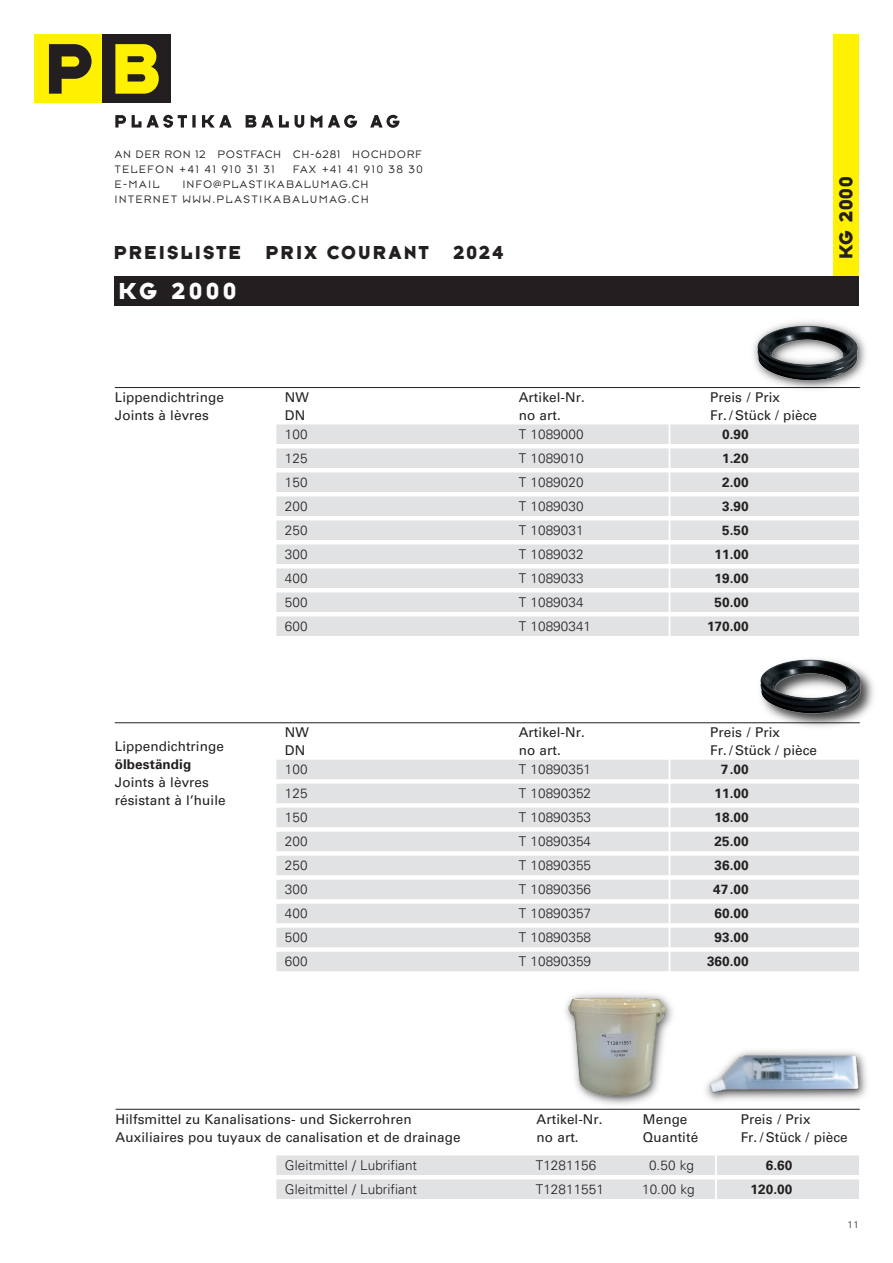
<style>
.page{position:relative;width:893px;height:1263px;background:#fff}
.page>*{position:absolute;margin:0;border:0;box-sizing:border-box;transform-origin:0 0}
.t1{font:24px "Typeface Six";letter-spacing:.165em;color:#fff}
.t2{font:19.5px "Typeface Six";letter-spacing:.11em;color:#231f20}
.t3{font:13.5px "Univers LT Pro 55 Roman";letter-spacing:.005em;color:#231f20}
.t4{font:300 13.5px "Univers LT Pro 45";letter-spacing:.005em;color:#231f20}
.t5{font:700 13.5px "Univers LT Pro 65";letter-spacing:.005em;color:#231f20}
.t6{font:11.25px "Typeface Seven";letter-spacing:.155em;color:#231f20}
.t7{font:11.25px "Typeface Seven";letter-spacing:.11em;color:#231f20}
.t8{font:300 9.75px "Univers LT Pro 45";color:#231f20}
</style>
<div class="page">
<img style="left:684px;top:1051px;width:183px;height:58px">
<img style="left:710px;top:1055px;width:149px;height:38px">
<div style="left:276px;top:424px;width:583px;height:20px;background:#e1e2e4"></div>
<div style="left:276px;top:448px;width:583px;height:20px;background:#e1e2e4"></div>
<div style="left:276px;top:472px;width:583px;height:20px;background:#e1e2e4"></div>
<div style="left:276px;top:496px;width:583px;height:20px;background:#e1e2e4"></div>
<div style="left:276px;top:520px;width:583px;height:20px;background:#e1e2e4"></div>
<div style="left:276px;top:544px;width:583px;height:20px;background:#e1e2e4"></div>
<div style="left:276px;top:568px;width:583px;height:20px;background:#e1e2e4"></div>
<div style="left:276px;top:592px;width:583px;height:20px;background:#e1e2e4"></div>
<div style="left:276px;top:616px;width:583px;height:20px;background:#e1e2e4"></div>
<img style="left:784px;top:321px;width:82px;height:69px">
<img style="left:753px;top:322px;width:110px;height:63px">
<hr style="left:669px;top:417px;width:1px;height:223px;background:#fff">
<svg style="left:115px;top:115px;width:11px;height:13px"></svg>
<svg style="left:132px;top:115px;width:55px;height:13px"></svg>
<svg style="left:192px;top:115px;width:4px;height:13px"></svg>
<svg style="left:202px;top:115px;width:30px;height:13px"></svg>
<svg style="left:246px;top:115px;width:43px;height:13px"></svg>
<svg style="left:295px;top:115px;width:9px;height:13px"></svg>
<svg style="left:311px;top:115px;width:11px;height:13px"></svg>
<svg style="left:328px;top:115px;width:29px;height:13px"></svg>
<svg style="left:370px;top:115px;width:29px;height:13px"></svg>
<div style="left:34px;top:34px;width:69px;height:69px;background:#fff101"></div>
<div style="left:103px;top:34px;width:68px;height:69px;background:#231f20"></div>
<svg style="left:49px;top:44px;width:43px;height:50px"></svg>
<svg style="left:115px;top:44px;width:44px;height:50px"></svg>
<div style="left:833px;top:34px;width:26px;height:242px;background:#fff101"></div>
<div style="left:276px;top:760px;width:583px;height:19px;background:#e1e2e4"></div>
<div style="left:276px;top:784px;width:583px;height:19px;background:#e1e2e4"></div>
<div style="left:276px;top:808px;width:583px;height:19px;background:#e1e2e4"></div>
<div style="left:276px;top:832px;width:583px;height:19px;background:#e1e2e4"></div>
<div style="left:276px;top:856px;width:583px;height:19px;background:#e1e2e4"></div>
<div style="left:276px;top:880px;width:583px;height:19px;background:#e1e2e4"></div>
<div style="left:276px;top:904px;width:583px;height:19px;background:#e1e2e4"></div>
<div style="left:276px;top:928px;width:583px;height:19px;background:#e1e2e4"></div>
<div style="left:276px;top:952px;width:583px;height:19px;background:#e1e2e4"></div>
<img style="left:710px;top:674px;width:164px;height:53px">
<img style="left:755px;top:659px;width:111px;height:60px">
<hr style="left:669px;top:752px;width:1px;height:225px;background:#fff">
<div style="left:276px;top:1155px;width:583px;height:20px;background:#e1e2e4"></div>
<div style="left:276px;top:1179px;width:583px;height:20px;background:#e1e2e4"></div>
<hr style="left:715px;top:1152px;width:2px;height:60px;background:#fff">
<hr style="left:115px;top:387px;width:745px;height:1px;background:#231f20">
<hr style="left:115px;top:722px;width:745px;height:1px;background:#231f20">
<hr style="left:116px;top:1109px;width:744px;height:1px;background:#231f20">
<img style="left:446px;top:1003px;width:238px;height:107px">
<img style="left:563px;top:994px;width:106px;height:106px">
<div style="left:115px;top:276px;width:744px;height:30px;background:#231f20"></div>
<p class="t7" style="left:115px;top:147px;width:308px">AN DER RON 12 POSTFACH CH-6281 HOCHDORF</p>
<p class="t6" style="left:115px;top:162px;width:161px">TELEFON +41 41 910 31 31</p>
<p class="t6" style="left:293px;top:162px;width:131px">FAX +41 41 910 38 30</p>
<p class="t6" style="left:115px;top:177px;width:46px">E-MAIL</p>
<p class="t6" style="left:183px;top:177px;width:187px">INFO@PLASTIKABALUMAG.CH</p>
<p class="t6" style="left:115px;top:192px;width:255px">INTERNET WWW.PLASTIKABALUMAG.CH</p>
<p class="t2" style="left:114px;top:241px;width:129px">PREISLISTE</p>
<p class="t2" style="left:266px;top:241px;width:165px">PRIX COURANT</p>
<p class="t2" style="left:453px;top:241px;width:52px">2024</p>
<p class="t1" style="left:118px;top:277px;width:119px">KG 2000</p>
<p class="t2" style="left:834px;top:259px;width:84px;rotate:-90deg">KG 2000</p>
<p class="t3" style="left:115px;top:392px;width:111px">Lippendichtringe</p>
<p class="t3" style="left:115px;top:410px;width:96px">Joints à lèvres</p>
<p class="t3" style="left:285px;top:392px;width:26px">NW</p>
<p class="t3" style="left:519px;top:392px;width:68px">Artikel-Nr.</p>
<p class="t3" style="left:710px;top:392px;width:71px">Preis / Prix</p>
<p class="t3" style="left:285px;top:410px;width:22px">DN</p>
<p class="t3" style="left:519px;top:410px;width:44px">no art.</p>
<p class="t3" style="left:710px;top:410px;width:108px">Fr. / Stück / pièce</p>
<p class="t4" style="left:285px;top:429px;width:24px">100</p>
<p class="t4" style="left:519px;top:429px;width:66px">T 1089000</p>
<p class="t4" style="left:285px;top:453px;width:24px">125</p>
<p class="t4" style="left:519px;top:453px;width:66px">T 1089010</p>
<p class="t4" style="left:285px;top:477px;width:24px">150</p>
<p class="t4" style="left:519px;top:477px;width:66px">T 1089020</p>
<p class="t4" style="left:285px;top:501px;width:24px">200</p>
<p class="t4" style="left:519px;top:501px;width:66px">T 1089030</p>
<p class="t4" style="left:285px;top:525px;width:24px">250</p>
<p class="t4" style="left:519px;top:525px;width:66px">T 1089031</p>
<p class="t4" style="left:285px;top:549px;width:24px">300</p>
<p class="t4" style="left:519px;top:549px;width:66px">T 1089032</p>
<p class="t4" style="left:285px;top:573px;width:24px">400</p>
<p class="t4" style="left:519px;top:573px;width:66px">T 1089033</p>
<p class="t4" style="left:285px;top:597px;width:24px">500</p>
<p class="t4" style="left:519px;top:597px;width:66px">T 1089034</p>
<p class="t4" style="left:285px;top:621px;width:24px">600</p>
<p class="t4" style="left:519px;top:621px;width:74px">T 10890341</p>
<p class="t5" style="left:722px;top:429px;width:28px">0.90</p>
<p class="t5" style="left:722px;top:453px;width:28px">1.20</p>
<p class="t5" style="left:722px;top:477px;width:28px">2.00</p>
<p class="t5" style="left:722px;top:501px;width:28px">3.90</p>
<p class="t5" style="left:722px;top:525px;width:28px">5.50</p>
<p class="t5" style="left:715px;top:549px;width:36px">11.00</p>
<p class="t5" style="left:715px;top:573px;width:36px">19.00</p>
<p class="t5" style="left:715px;top:597px;width:36px">50.00</p>
<p class="t5" style="left:707px;top:621px;width:43px">170.00</p>
<p class="t3" style="left:115px;top:741px;width:111px">Lippendichtringe</p>
<p class="t5" style="left:115px;top:759px;width:78px">ölbeständig</p>
<p class="t3" style="left:115px;top:777px;width:96px">Joints à lèvres</p>
<p class="t3" style="left:115px;top:795px;width:112px">résistant à l’huile</p>
<p class="t3" style="left:285px;top:727px;width:26px">NW</p>
<p class="t3" style="left:519px;top:727px;width:68px">Artikel-Nr.</p>
<p class="t3" style="left:710px;top:727px;width:71px">Preis / Prix</p>
<p class="t3" style="left:285px;top:745px;width:22px">DN</p>
<p class="t3" style="left:519px;top:745px;width:44px">no art.</p>
<p class="t3" style="left:710px;top:745px;width:108px">Fr. / Stück / pièce</p>
<p class="t4" style="left:285px;top:764px;width:24px">100</p>
<p class="t4" style="left:519px;top:764px;width:74px">T 10890351</p>
<p class="t4" style="left:285px;top:788px;width:24px">125</p>
<p class="t4" style="left:519px;top:788px;width:74px">T 10890352</p>
<p class="t4" style="left:285px;top:812px;width:24px">150</p>
<p class="t4" style="left:519px;top:812px;width:74px">T 10890353</p>
<p class="t4" style="left:285px;top:836px;width:24px">200</p>
<p class="t4" style="left:519px;top:836px;width:74px">T 10890354</p>
<p class="t4" style="left:285px;top:860px;width:24px">250</p>
<p class="t4" style="left:519px;top:860px;width:74px">T 10890355</p>
<p class="t4" style="left:285px;top:884px;width:24px">300</p>
<p class="t4" style="left:519px;top:884px;width:74px">T 10890356</p>
<p class="t4" style="left:285px;top:908px;width:24px">400</p>
<p class="t4" style="left:519px;top:908px;width:74px">T 10890357</p>
<p class="t4" style="left:285px;top:932px;width:24px">500</p>
<p class="t4" style="left:519px;top:932px;width:74px">T 10890358</p>
<p class="t4" style="left:285px;top:956px;width:24px">600</p>
<p class="t4" style="left:519px;top:956px;width:74px">T 10890359</p>
<p class="t5" style="left:721px;top:764px;width:29px">7.00</p>
<p class="t5" style="left:715px;top:788px;width:36px">11.00</p>
<p class="t5" style="left:715px;top:812px;width:36px">18.00</p>
<p class="t5" style="left:715px;top:836px;width:36px">25.00</p>
<p class="t5" style="left:715px;top:860px;width:36px">36.00</p>
<p class="t5" style="left:713px;top:884px;width:37px">47.00</p>
<p class="t5" style="left:715px;top:908px;width:36px">60.00</p>
<p class="t5" style="left:715px;top:932px;width:36px">93.00</p>
<p class="t5" style="left:707px;top:956px;width:43px">360.00</p>
<p class="t3" style="left:116px;top:1114px;width:297px">Hilfsmittel zu Kanalisations- und Sickerrohren</p>
<p class="t3" style="left:537px;top:1114px;width:68px">Artikel-Nr.</p>
<p class="t3" style="left:643px;top:1114px;width:46px">Menge</p>
<p class="t3" style="left:741px;top:1114px;width:71px">Preis / Prix</p>
<p class="t3" style="left:116px;top:1132px;width:346px">Auxiliaires pou tuyaux de canalisation et de drainage</p>
<p class="t3" style="left:537px;top:1132px;width:44px">no art.</p>
<p class="t3" style="left:643px;top:1132px;width:57px">Quantité</p>
<p class="t3" style="left:741px;top:1132px;width:108px">Fr. / Stück / pièce</p>
<p class="t4" style="left:285px;top:1160px;width:134px">Gleitmittel / Lubrifiant</p>
<p class="t4" style="left:536px;top:1160px;width:62px">T1281156</p>
<p class="t4" style="left:649px;top:1160px;width:47px">0.50 kg</p>
<p class="t4" style="left:285px;top:1184px;width:134px">Gleitmittel / Lubrifiant</p>
<p class="t4" style="left:536px;top:1184px;width:70px">T12811551</p>
<p class="t4" style="left:642px;top:1184px;width:54px">10.00 kg</p>
<p class="t5" style="left:766px;top:1160px;width:28px">6.60</p>
<p class="t5" style="left:751px;top:1184px;width:43px">120.00</p>
<p class="t8" style="left:848px;top:1220px;width:13px">11</p>
</div>
